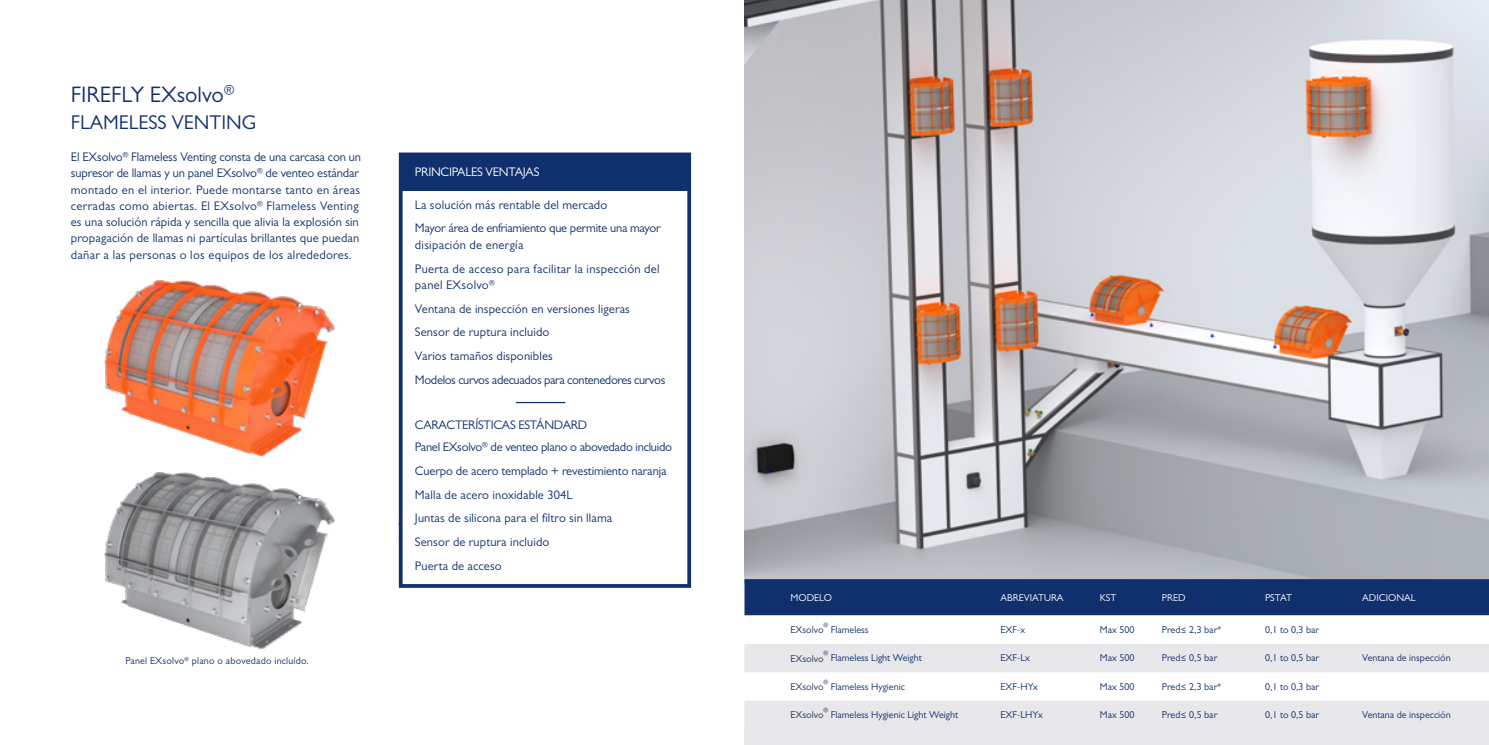
<style>
.page{position:relative;width:1489px;height:745px;background:#fff}
.page>*{position:absolute;margin:0;border:0;box-sizing:border-box;transform-origin:0 0}
.t1{font:22.5px "Gill Sans MT Pro";color:#0f306d}
.t2{font:20px "Gill Sans MT Pro";color:#0f306d}
.t3{font:12.5px/23.8px "Gill Sans MT Pro";letter-spacing:.01em;color:#0f306d}
.t4{font:12.5px/23.8px "Gill Sans MT Pro";letter-spacing:-.02em;color:#0f306d}
.t5{font:12.5px "Gill Sans MT Pro";letter-spacing:-.02em;color:#fff}
.t6{font:10px "Gill Sans MT Pro";color:#0f306d}
.t7{font:italic 10px "Gill Sans MT Pro";letter-spacing:.02em;color:#0f306d}
.t8{font:10px "Gill Sans MT Pro";color:#fff}
.t9{font:10px "Gill Sans MT Pro";letter-spacing:.02em;color:#0f306d}
.t10{font:10px "Gill Sans MT Pro";color:#1b3257}
.t11{font:6.25px "Gill Sans MT Pro";color:#1b3257}
</style>
<div class="page">
<img style="left:744px;top:0;width:744px;height:578px">
<img style="left:104px;top:280px;width:231px;height:178px">
<img style="left:104px;top:472px;width:231px;height:178px">
<div style="left:399px;top:152px;width:292px;height:435px;background:#fff;border:4px solid #0f306d"></div>
<div style="left:400px;top:155px;width:289px;height:35px;background:#0f306d"></div>
<div style="left:744px;top:578px;width:744px;height:37px;background:#0f306d"></div>
<svg style="left:744px;top:615px;width:744px;height:1px"></svg>
<svg style="left:744px;top:644px;width:744px;height:83px;fill:#e8e7e9"></svg>
<div style="left:744px;top:727px;width:744px;height:17px;background:#e8e7e9"></div>
<hr style="left:516px;top:401px;width:49px;height:2px;background:#0f306d">
<h1 class="t1" style="left:71px;top:81px;width:165px">FIREFLY EXsolvo<sup>®</sup></h1>
<h2 class="t2" style="left:71px;top:111px;width:187px">FLAMELESS VENTING</h2>
<p class="t3" style="left:71px;top:149px;width:291px;line-height:16.2px">El EXsolvo<sup>®</sup> Flameless Venting consta de una carcasa con un supresor de llamas y un panel EXsolvo<sup>®</sup> de venteo estándar montado en el interior. Puede montarse tanto en áreas cerradas como abiertas. El EXsolvo<sup>®</sup> Flameless Venting es una solución rápida y sencilla que alivia la explosión sin propagación de llamas ni partículas brillantes que puedan dañar a las personas o los equipos de los alrededores.</p>
<p class="t9" style="left:125px;top:654px;width:185px">Panel EXsolvo<sup>®</sup> plano o abovedado incluído.</p>
<p class="t5" style="left:415px;top:164px;width:126px">PRINCIPALES VENTAJAS</p>
<p class="t4" style="left:415px;top:192px;width:247px">La solución más rentable del mercado<br>Mayor área de enfriamiento que permite una mayor</p>
<p class="t3" style="left:415px;top:232px;width:246px">disipación de energía<br>Puerta de acceso para facilitar la inspección del</p>
<p class="t3" style="left:415px;top:272px;width:252px">panel EXsolvo<sup>®<br></sup>Ventana de inspección en versiones ligeras Sensor de ruptura incluido<br>Varios tamaños disponibles<br>Modelos curvos adecuados para contenedores curvos</p>
<p class="t4" style="left:415px;top:413px;width:259px;line-height:22.1px">CARACTERÍSTICAS ESTÁNDARD<br>Panel EXsolvo<sup>®</sup> de venteo plano o abovedado incluido</p>
<p class="t3" style="left:415px;top:458px;width:253px">Cuerpo de acero templado + revestimiento naranja Malla de acero inoxidable 304L<br>Juntas de silicona para el filtro sin llama<br>Sensor de ruptura incluido<br>Puerta de acceso</p>
<p class="t7" style="left:399px;top:516px;width:171px">Ask your Firefly representative for guidance</p>
<p class="t8" style="left:790px;top:591px;width:43px">MODELO</p>
<p class="t8" style="left:1000px;top:591px;width:65px">ABREVIATURA</p>
<p class="t8" style="left:1099px;top:591px;width:18px">KST</p>
<p class="t8" style="left:1161px;top:591px;width:25px">PRED</p>
<p class="t8" style="left:1264px;top:591px;width:29px">PSTAT</p>
<p class="t8" style="left:1362px;top:591px;width:55px">ADICIONAL</p>
<p class="t10" style="left:790px;top:623px;width:34px">EXsolvo</p>
<p class="t11" style="left:823px;top:620px;width:6px">®</p>
<p class="t6" style="left:830px;top:623px;width:39px">Flameless</p>
<p class="t6" style="left:1000px;top:623px;width:26px">EXF-x</p>
<p class="t6" style="left:1099px;top:623px;width:36px">Max 500</p>
<p class="t6" style="left:1161px;top:623px;width:61px">Pred≤ 2,3 bar*</p>
<p class="t6" style="left:1264px;top:623px;width:56px">0,1 to 0,3 bar</p>
<p class="t11" style="left:823px;top:649px;width:6px">®</p>
<p class="t6" style="left:830px;top:652px;width:93px">Flameless Light Weight</p>
<p class="t6" style="left:1000px;top:652px;width:31px">EXF-Lx</p>
<p class="t6" style="left:1099px;top:652px;width:36px">Max 500</p>
<p class="t6" style="left:1161px;top:652px;width:57px">Pred≤ 0,5 bar</p>
<p class="t6" style="left:1264px;top:652px;width:56px">0,1 to 0,5 bar</p>
<p class="t6" style="left:1362px;top:652px;width:90px">Ventana de inspección</p>
<p class="t10" style="left:790px;top:652px;width:34px">EXsolvo</p>
<p class="t11" style="left:823px;top:677px;width:6px">®</p>
<p class="t6" style="left:830px;top:680px;width:76px">Flameless Hygienic</p>
<p class="t6" style="left:1000px;top:680px;width:39px">EXF-HYx</p>
<p class="t6" style="left:1099px;top:680px;width:36px">Max 500</p>
<p class="t6" style="left:1161px;top:680px;width:61px">Pred≤ 2,3 bar*</p>
<p class="t6" style="left:1264px;top:680px;width:56px">0,1 to 0,3 bar</p>
<p class="t10" style="left:790px;top:680px;width:34px">EXsolvo</p>
<p class="t11" style="left:823px;top:705px;width:6px">®</p>
<p class="t6" style="left:830px;top:708px;width:129px">Flameless Hygienic Light Weight</p>
<p class="t6" style="left:1000px;top:708px;width:44px">EXF-LHYx</p>
<p class="t6" style="left:1099px;top:708px;width:36px">Max 500</p>
<p class="t6" style="left:1161px;top:708px;width:57px">Pred≤ 0,5 bar</p>
<p class="t6" style="left:1264px;top:708px;width:56px">0,1 to 0,5 bar</p>
<p class="t6" style="left:1362px;top:708px;width:90px">Ventana de inspección</p>
<p class="t10" style="left:790px;top:708px;width:34px">EXsolvo</p>
</div>
